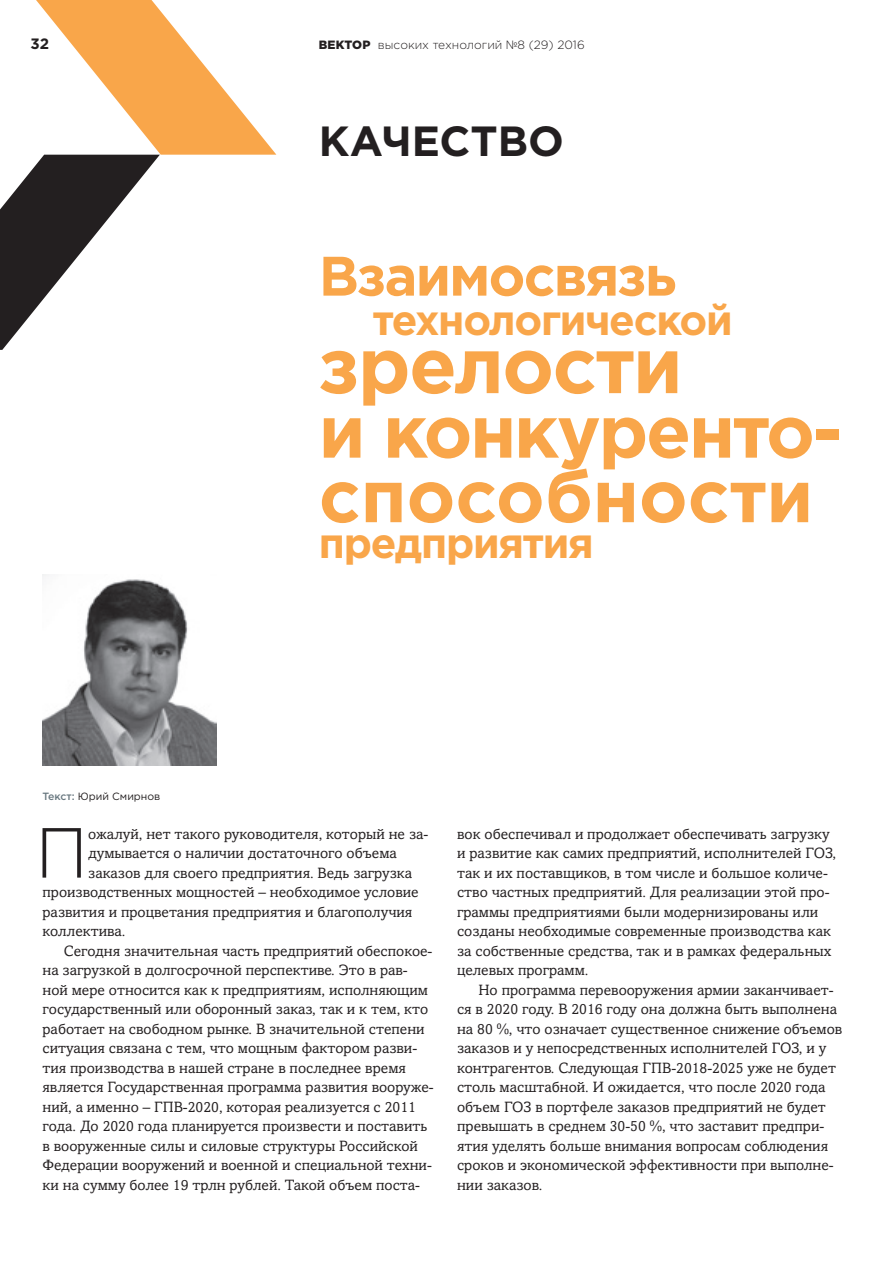
<style>
.page{position:relative;width:893px;height:1263px;background:#fff}
.page>*{position:absolute;margin:0;border:0;box-sizing:border-box;transform-origin:0 0}
.t1{font:700 78px "Gotham Pro";letter-spacing:-.02em;color:#f9a64a}
.t2{font:700 73.5px/64.5px "Gotham Pro";letter-spacing:-.02em;color:#f9a64a}
.t3{font:300 70.65px "Gotham Pro";color:#231f20}
.t4{font:700 55.5px "Gotham Pro";letter-spacing:-.03em;color:#f9a64a}
.t5{font:700 42.15px "Gotham Pro";color:#231f20}
.t6{font:700 42px "Gotham Pro";letter-spacing:-.03em;color:#f9a64a}
.t7{font:15px/19.5px "Amasis MTW1 G";color:#231f20}
.t8{font:700 15px "Gotham Pro";color:#231f20}
.t9{font:300 12px "Gotham Pro";color:#231f20}
.t10{font:10.5px "Gotham Pro";color:#231f20}
.s1{font-weight:900}
.s2{font-weight:500;color:#697880}
</style>
<div class="page">
<svg style="left:0;top:0;width:276px;height:350px"></svg>
<img style="left:43px;top:574px;width:173px;height:191px">
<p class="t8" style="left:31px;top:35px;width:20px">32</p>
<p class="t9" style="left:319px;top:38px;width:267px"><span class="s1">ВЕКТОР</span> высоких технологий №8 (29) 2016</p>
<h3 class="t5" style="left:319px;top:117px;width:247px">КАЧЕСТВО</h3>
<h3 class="t4" style="left:319px;top:244px;width:359px">Взаимосвязь</h3>
<h3 class="t6" style="left:373px;top:295px;width:362px">технологической</h3>
<h1 class="t1" style="left:319px;top:320px;width:365px">зрелости</h1>
<h2 class="t2" style="left:319px;top:397px;width:525px">и конкуренто&shy;способности</h2>
<h3 class="t6" style="left:319px;top:519px;width:277px">предприятия</h3>
<p class="t10" style="left:43px;top:790px;width:119px"><span class="s2">Текст:</span> Юрий Смирнов</p>
<h3 class="t3" style="left:35px;top:814px;width:55px">П</h3>
<p class="t7" style="left:88px;top:824px;width:342px">ожалуй, нет такого руководителя, который не за-</p>
<p class="t7" style="left:88px;top:844px;width:310px">думывается о наличии достаточного объема</p>
<p class="t7" style="left:88px;top:863px;width:325px">заказов для своего предприятия. Ведь загрузка</p>
<p class="t7" style="left:43px;top:883px;width:378px">производственных мощностей – необходимое условие</p>
<p class="t7" style="left:43px;top:902px;width:371px">развития и процветания предприятия и благополучия</p>
<p class="t7" style="left:43px;top:922px;width:85px">коллектива.</p>
<p class="t7" style="left:64px;top:941px;width:370px">Сегодня значительная часть предприятий обеспокое-</p>
<p class="t7" style="left:43px;top:961px;width:367px">на загрузкой в долгосрочной перспективе. Это в рав-</p>
<p class="t7" style="left:43px;top:980px;width:387px">ной мере относится как к предприятиям, исполняющим</p>
<p class="t7" style="left:43px;top:1000px;width:387px">государственный или оборонный заказ, так и к тем, кто</p>
<p class="t7" style="left:43px;top:1019px;width:384px">работает на свободном рынке. В значительной степени</p>
<p class="t7" style="left:43px;top:1039px;width:376px">ситуация связана с тем, что мощным фактором разви-</p>
<p class="t7" style="left:43px;top:1058px;width:365px">тия производства в нашей стране в последнее время</p>
<p class="t7" style="left:43px;top:1078px;width:393px">является Государственная программа развития вооруже-</p>
<p class="t7" style="left:43px;top:1097px;width:375px">ний, а именно – ГПВ-2020, которая реализуется с 2011</p>
<p class="t7" style="left:43px;top:1117px;width:386px">года. До 2020 года планируется произвести и поставить</p>
<p class="t7" style="left:43px;top:1136px;width:377px">в вооруженные силы и силовые структуры Российской</p>
<p class="t7" style="left:43px;top:1156px;width:391px">Федерации вооружений и военной и специальной техни-</p>
<p class="t7" style="left:43px;top:1175px;width:379px">ки на сумму более 19 трлн рублей. Такой объем поста-</p>
<p class="t7" style="left:457px;top:824px;width:380px">вок обеспечивал и продолжает обеспечивать загрузку и развитие как самих предприятий, исполнителей ГОЗ, так и их поставщиков, в том числе и большое количе&shy;ство частных предприятий. Для реализации этой про&shy;граммы предприятиями были модернизированы или созданы необходимые современные производства как за собственные средства, так и в рамках федеральных целевых программ.</p>
<p class="t7" style="left:457px;top:980px;width:387px;text-indent:21px">Но программа перевооружения армии заканчивает&shy;ся в 2020 году. В 2016 году она должна быть выполнена на 80 %, что означает существенное снижение объемов заказов и у непосредственных исполнителей ГОЗ, и у контрагентов. Следующая ГПВ-2018-2025 уже не будет столь масштабной. И ожидается, что после 2020 года объем ГОЗ в портфеле заказов предприятий не будет превышать в среднем 30-50 %, что заставит предпри&shy;ятия уделять больше внимания вопросам соблюдения сроков и экономической эффективности при выполне&shy;нии заказов.</p>
</div>
